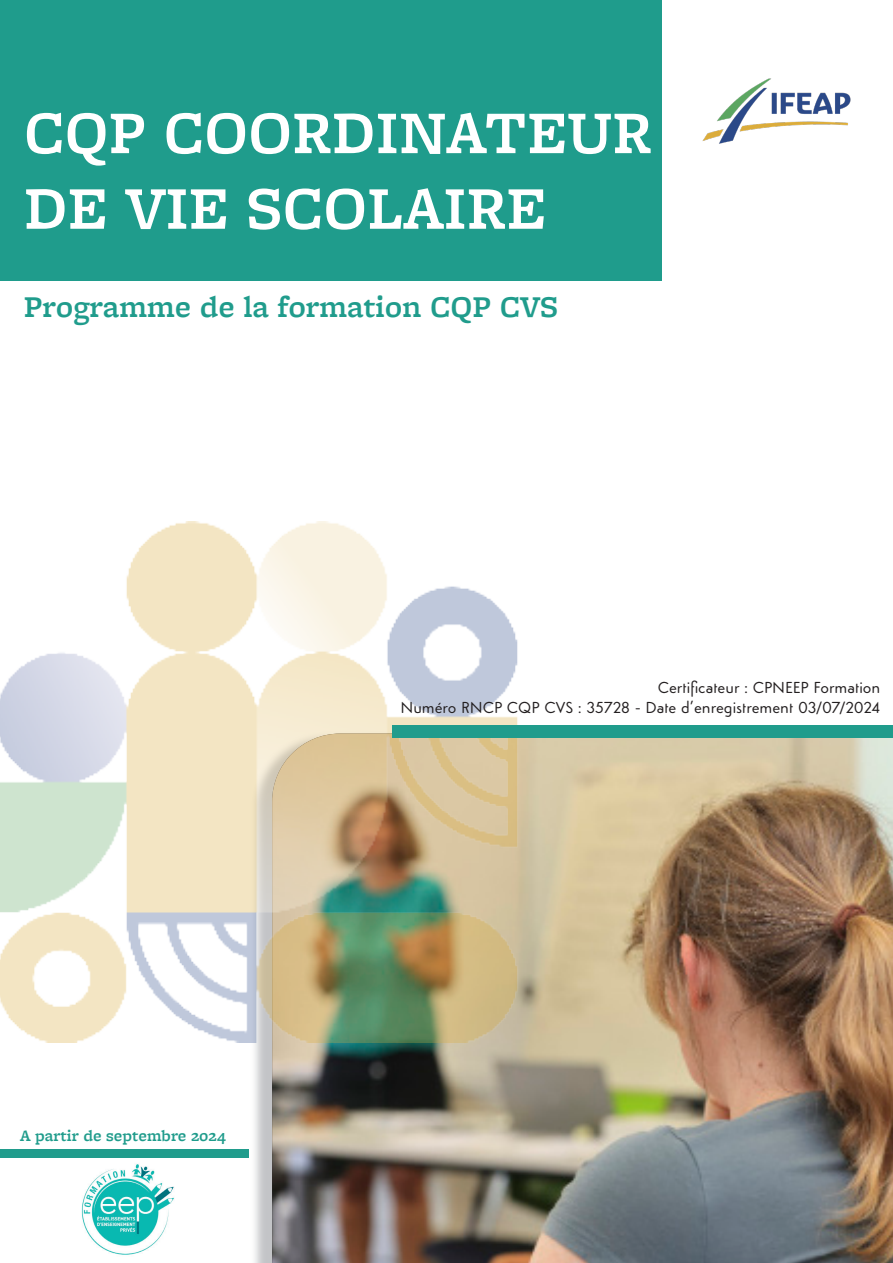
<style>
.page{position:relative;width:893px;height:1263px;background:#fff}
.page>*{position:absolute;margin:0;border:0;box-sizing:border-box;transform-origin:0 0}
.t1{font:600 63px/75.6px "Freight Micro Pro";color:#fff}
.t2{font:600 31.5px "Freight Micro Pro";color:#209c8c}
.t3{font:16.5px "Simplo Soft";letter-spacing:-.005em;color:#231f20}
.t4{font:600 16.5px "Freight Micro Pro";color:#209c8c}
</style>
<div class="page">
<img style="left:81px;top:1164px;width:93px;height:91px">
<img style="left:272px;top:738px;width:621px;height:525px">
<img style="left:0;top:522px;width:647px;height:520px">
<div style="left:392px;top:725px;width:501px;height:13px;background:#209c8c"></div>
<div style="left:0;top:1149px;width:249px;height:9px;background:#209c8c"></div>
<div style="left:0;top:0;width:661px;height:281px;background:#1f9c8c"></div>
<img style="left:702px;top:78px;width:149px;height:66px">
<p class="t1" style="left:24px;top:93px;width:630px">CQP COORDINATEUR<br>DE VIE SCOLAIRE</p>
<p class="t2" style="left:24px;top:285px;width:536px">Programme de la formation CQP CVS</p>
<p class="t4" style="left:20px;top:1124px;width:207px">A partir de septembre 2024</p>
<p class="t3" style="left:658px;top:678px;width:224px">Certificateur : CPNEEP Formation</p>
<p class="t3" style="left:400px;top:698px;width:481px">Numéro RNCP CQP CVS : 35728 - Date d’enregistrement 03/07/2024</p>
</div>
